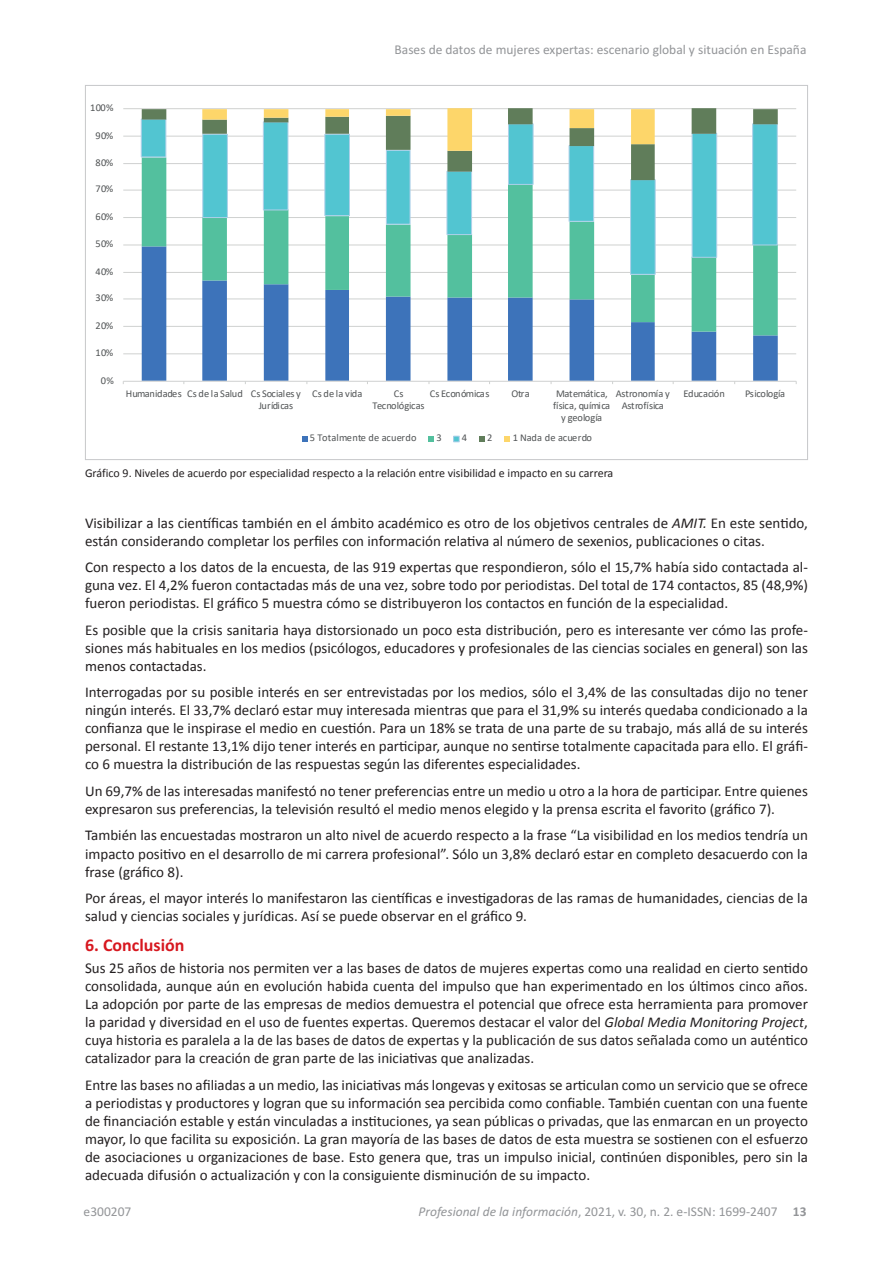
<style>
.page{position:relative;width:893px;height:1263px;background:#fff}
.page>*{position:absolute;margin:0;border:0;box-sizing:border-box;transform-origin:0 0}
.t1{font:18px "Calibri Bold 7";color:#d7171f}
.t2{font:15px/18px "Calibri 12";color:#231f20;text-align:justify}
.t3{font:15px "Calibri 11";color:#231f20}
.t4{font:13.5px "Calibri 11";color:#939598}
.t5{font:12px "Calibri 12";color:#231f20}
.t6{font:10.35px/12.3px "Calibri 10";letter-spacing:-.015em;color:#515455;text-align:center}
.t7{font:10.35px "Calibri 10";letter-spacing:.02em;color:#515455}
.t8{font:10.35px "Calibri 10";letter-spacing:.015em;color:#515455}
.t9{font:10.35px "Calibri 10";letter-spacing:-.05em;color:#515455}
.s1{font-family:"Calibri";font-style:italic}
.s2{font-family:"Calibri 11"}
.s3{font-family:"Calibri Italic 2"}
.s4{font-family:"Calibri Bold 7"}
</style>
<div class="page">
<hr style="left:123px;top:353px;width:673px;height:1px;background:#cfd1d0">
<hr style="left:123px;top:326px;width:673px;height:1px;background:#cfd1d0">
<hr style="left:123px;top:299px;width:673px;height:1px;background:#cfd1d0">
<hr style="left:123px;top:272px;width:673px;height:1px;background:#cfd1d0">
<hr style="left:123px;top:245px;width:673px;height:1px;background:#cfd1d0">
<hr style="left:123px;top:217px;width:673px;height:1px;background:#cfd1d0">
<hr style="left:123px;top:190px;width:673px;height:1px;background:#cfd1d0">
<hr style="left:123px;top:163px;width:673px;height:1px;background:#cfd1d0">
<hr style="left:123px;top:136px;width:673px;height:1px;background:#cfd1d0">
<hr style="left:123px;top:108px;width:673px;height:1px;background:#cfd1d0">
<svg style="left:142px;top:335px;width:636px;height:46px"></svg>
<svg style="left:142px;top:275px;width:636px;height:60px"></svg>
<svg style="left:141px;top:118px;width:637px;height:157px"></svg>
<svg style="left:142px;top:108px;width:636px;height:72px"></svg>
<svg style="left:202px;top:108px;width:453px;height:43px"></svg>
<hr style="left:123px;top:381px;width:673px;height:1px;background:#cfd1d0">
<svg style="left:302px;top:436px;width:5px;height:5px"></svg>
<svg style="left:428px;top:436px;width:6px;height:5px"></svg>
<div style="left:453px;top:436px;width:7px;height:6px;border:1px solid #add0e9"></div>
<svg style="left:479px;top:436px;width:5px;height:5px"></svg>
<svg style="left:504px;top:436px;width:6px;height:5px"></svg>
<p class="t4" style="left:394px;top:41px;width:413px">Bases de datos de mujeres expertas: escenario global y situación en España</p>
<p class="t6" style="left:90px;top:101px;width:25px">100%</p>
<p class="t6" style="left:95px;top:129px;width:19px">90%</p>
<p class="t6" style="left:95px;top:156px;width:19px">80%</p>
<p class="t6" style="left:95px;top:183px;width:19px">70%</p>
<p class="t6" style="left:95px;top:210px;width:19px">60%</p>
<p class="t6" style="left:95px;top:237px;width:19px">50%</p>
<p class="t6" style="left:95px;top:265px;width:19px">40%</p>
<p class="t6" style="left:95px;top:291px;width:19px">30%</p>
<p class="t6" style="left:95px;top:319px;width:19px">20%</p>
<p class="t6" style="left:95px;top:346px;width:19px">10%</p>
<p class="t6" style="left:101px;top:374px;width:15px">0%</p>
<p class="t6" style="left:259px;top:387px;width:44px;text-align:left;text-indent:-133px">Humanidades Cs de la Salud Cs Sociales y<br>Jurídicas</p>
<p class="t8" style="left:312px;top:386px;width:52px">Cs de la vida</p>
<p class="t6" style="left:372px;top:387px;width:54px">Cs<br>Tecnológicas</p>
<p class="t6" style="left:430px;top:387px;width:61px">Cs Económicas</p>
<p class="t6" style="left:511px;top:387px;width:20px">Otra</p>
<p class="t6" style="left:553px;top:387px;width:59px;line-height:11.9px">Matemática, física, química y geología</p>
<p class="t6" style="left:616px;top:387px;width:55px">Astronomía y<br>Astrofísica</p>
<p class="t6" style="left:683px;top:387px;width:43px">Educación</p>
<p class="t9" style="left:745px;top:386px;width:41px">Psicología</p>
<p class="t7" style="left:310px;top:431px;width:108px">5 Totalmente de acuerdo</p>
<p class="t6" style="left:437px;top:431px;width:7px">3</p>
<p class="t6" style="left:462px;top:431px;width:7px">4</p>
<p class="t6" style="left:487px;top:431px;width:7px">2</p>
<p class="t6" style="left:513px;top:431px;width:81px">1 Nada de acuerdo</p>
<p class="t5" style="left:85px;top:465px;width:530px">Gráfico 9. Niveles de acuerdo por especialidad respecto a la relación entre visibilidad e impacto en su carrera</p>
<p class="t2" style="left:85px;top:513px;width:724px">Visibilizar a las científicas también en el ámbito académico es otro de los objetivos centrales de <span class="s1">AMIT.</span> En este sentido, están considerando completar los perfiles con información relativa al número de sexenios, publicaciones o citas.</p>
<p class="t2" style="left:85px;top:558px;width:724px">Con respecto a los datos de la encuesta, de las 919 expertas que respondieron, sólo el 15,7% había sido contactada al&shy;guna vez. El 4,2% fueron contactadas más de una vez, sobre todo por periodistas. Del total de 174 contactos, 85 (48,9%) fueron periodistas. El gráfico 5 muestra cómo se distribuyeron los contactos en función de la especialidad.</p>
<p class="t2" style="left:85px;top:620px;width:724px">Es posible que la crisis sanitaria haya distorsionado un poco esta distribución, pero es interesante ver cómo las profe&shy;siones más habituales en los medios (psicólogos, educadores y profesionales de las ciencias sociales en general) son las</p>
<p class="t3" style="left:85px;top:657px;width:123px">menos contactadas.</p>
<p class="t2" style="left:85px;top:683px;width:724px">Interrogadas por su posible interés en ser entrevistadas por los medios, sólo el 3,4% de las consultadas dijo no tener ningún interés. El 33,7% declaró estar muy interesada mientras que para el 31,9% su interés quedaba condicionado a la confianza que le inspirase el medio en cuestión. Para un 18% se trata de una parte de su trabajo, más allá de su interés personal. El restante 13,1% dijo tener interés en participar, aunque no sentirse totalmente capacitada para ello. El gráfi&shy;co 6 muestra la distribución de las respuestas según las diferentes especialidades.</p>
<p class="t2" style="left:85px;top:781px;width:724px">Un 69,7% de las interesadas manifestó no tener preferencias entre un medio u otro a la hora de participar. Entre quienes expresaron sus preferencias, la televisión resultó el medio menos elegido y la prensa escrita el favorito (gráfico 7).</p>
<p class="t2" style="left:85px;top:826px;width:724px">También las encuestadas mostraron un alto nivel de acuerdo respecto a la frase “La visibilidad en los medios tendría un impacto positivo en el desarrollo de mi carrera profesional”. Sólo un 3,8% declaró estar en completo desacuerdo con la frase (gráfico 8).</p>
<p class="t2" style="left:85px;top:888px;width:724px">Por áreas, el mayor interés lo manifestaron las científicas e investigadoras de las ramas de humanidades, ciencias de la salud y ciencias sociales y jurídicas. Así se puede observar en el gráfico 9.</p>
<p class="t1" style="left:85px;top:934px;width:101px">6. Conclusión</p>
<p class="t2" style="left:85px;top:959px;width:724px">Sus 25 años de historia nos permiten ver a las bases de datos de mujeres expertas como una realidad en cierto sentido consolidada, aunque aún en evolución habida cuenta del impulso que han experimentado en los últimos cinco años.<br>La adopción por parte de las empresas de medios demuestra el potencial que ofrece esta herramienta para promover la paridad y diversidad en el uso de fuentes expertas. Queremos destacar el valor del <span class="s1">Global Media Monitoring Project</span><span class="s2">, </span>cuya historia es paralela a la de las bases de datos de expertas y la publicación de sus datos señalada como un auténtico catalizador para la creación de gran parte de las iniciativas que analizadas.</p>
<p class="t2" style="left:85px;top:1075px;width:724px">Entre las bases no afiliadas a un medio, las iniciativas más longevas y exitosas se articulan como un servicio que se ofrece a periodistas y productores y logran que su información sea percibida como confiable. También cuentan con una fuente de financiación estable y están vinculadas a instituciones, ya sean públicas o privadas, que las enmarcan en un proyecto mayor, lo que facilita su exposición. La gran mayoría de las bases de datos de esta muestra se sostienen con el esfuerzo de asociaciones u organizaciones de base. Esto genera que, tras un impulso inicial, continúen disponibles, pero sin la adecuada difusión o actualización y con la consiguiente disminución de su impacto.</p>
<p class="t4" style="left:84px;top:1203px;width:49px">e300207</p>
<p class="t4" style="left:419px;top:1203px;width:389px"><span class="s3">Profesional de la información</span>, 2021, v. 30, n. 2. e-ISSN: 1699-2407 <span class="s4">13</span></p>
</div>
